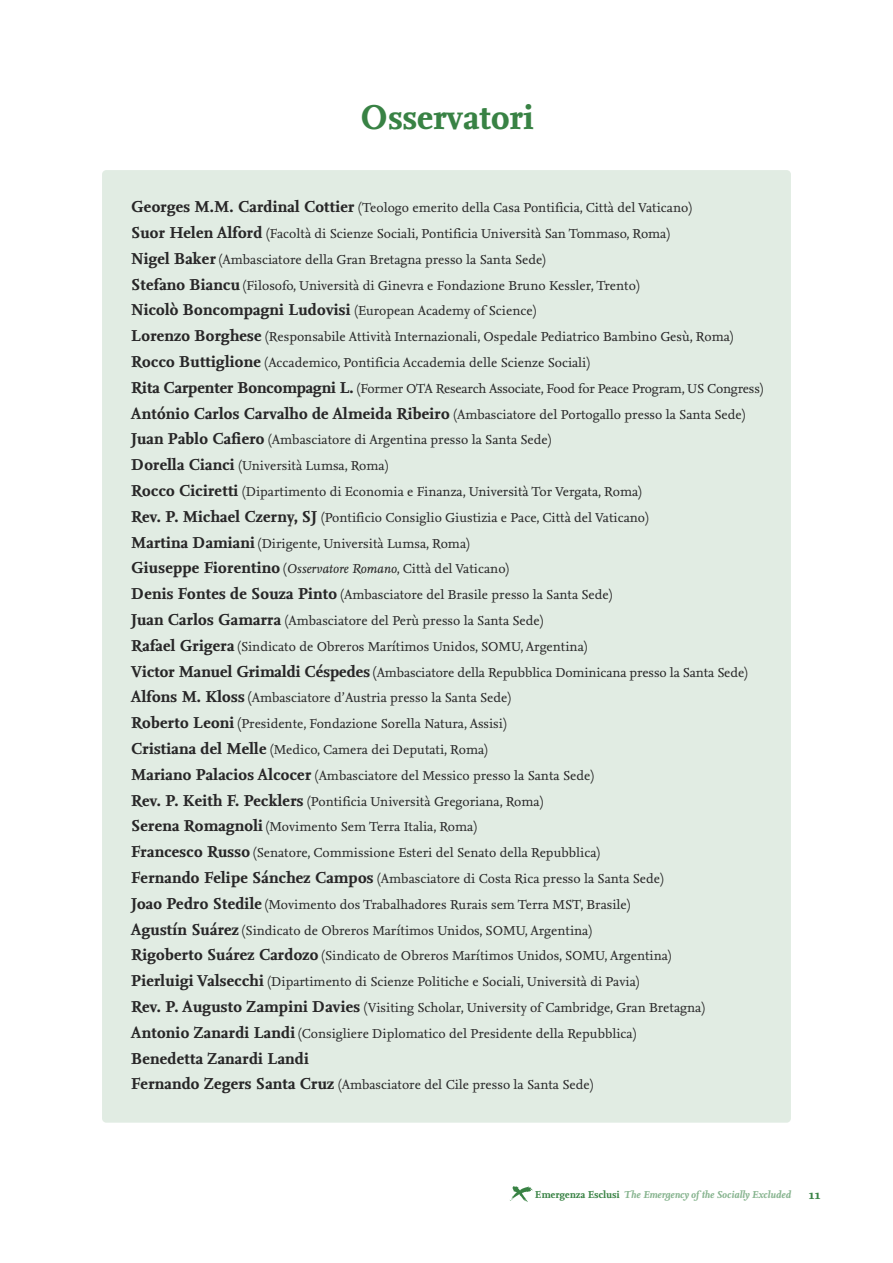
<style>
.page{position:relative;width:893px;height:1263px;background:#fff}
.page>*{position:absolute;margin:0;border:0;box-sizing:border-box;transform-origin:0 0}
.t1{font:700 36px "Nexus Serif";letter-spacing:-.01em;color:#388244}
.t2{font:700 16.5px "Nexus Serif";color:#272627}
.t3{font:13.5px/25.8px "Nexus Serif";color:#272627}
.t4{font:700 13.5px "Nexus Serif";color:#388244}
.t5{font:italic 700 10.5px "Nexus Serif";color:#87b48f}
.s1{font-weight:700;font-size:16.5px}
.s2{font-style:italic}
.s3{font-size:14.25px}
.s4{font-style:normal;color:#388244}
</style>
<div class="page">
<img style="left:510px;top:1186px;width:23px;height:16px">
<div style="left:102px;top:170px;width:689px;height:953px;background:#e1ece3;border-radius:4px"></div>
<h1 class="t1" style="left:359px;top:103px;width:175px">Osservatori</h1>
<p class="t3" style="left:131px;top:196px;width:634px"><span class="s1">Georges M.M. Cardinal Cottier</span> (Teologo emerito della Casa Pontificia, Città del Vaticano)<br><span class="s1">Suor Helen Alford</span> (Facoltà di Scienze Sociali, Pontificia Università San Tommaso, roma)<br><span class="s1">Nigel Baker</span> (Ambasciatore della Gran Bretagna presso la Santa Sede)<br><span class="s1">Stefano Biancu</span> (Filosofo, Università di Ginevra e Fondazione Bruno Kessler, Trento)<br><span class="s1">Nicolò Boncompagni Ludovisi</span> (European Academy of Science)<br><span class="s1">Lorenzo Borghese</span> (responsabile Attività Internazionali, Ospedale Pediatrico Bambino Gesù, roma)<br><span class="s1">Rocco Buttiglione</span> (Accademico, Pontificia Accademia delle Scienze Sociali)<br><span class="s1">Rita Carpenter Boncompagni L.</span> (Former OTA research Associate, Food for Peace Program, US Congress)<br><span class="s1">António Carlos Carvalho de Almeida Ribeiro</span> (Ambasciatore del Portogallo presso la Santa Sede)<br><span class="s1">Juan Pablo Cafiero</span> (Ambasciatore di Argentina presso la Santa Sede)<br><span class="s1">Dorella Cianci</span> (Università Lumsa, roma)<br><span class="s1">Rocco Ciciretti</span> (Dipartimento di Economia e Finanza, Università Tor Vergata, roma)<br><span class="s1">Rev. P. Michael Czerny, SJ</span> (Pontificio Consiglio Giustizia e Pace, Città del Vaticano)<br><span class="s1">Martina Damiani</span> (Dirigente, Università Lumsa, roma)<br><span class="s1">Giuseppe Fiorentino</span> (<span class="s2">Osservatore Romano</span>, Città del Vaticano)<br><span class="s1">Denis Fontes de Souza Pinto</span> (Ambasciatore del Brasile presso la Santa Sede)<br><span class="s1">Juan Carlos Gamarra</span> (Ambasciatore del Perù presso la Santa Sede)<br><span class="s1">Rafael Grigera</span> (Sindicato de Obreros Marítimos Unidos, SOMU, Argentina)<br><span class="s1">Victor Manuel Grimaldi Céspedes</span> <span class="s3">(</span>Ambasciatore della repubblica Dominicana presso la Santa Sede)<br><span class="s1">Alfons M. Kloss</span> <span class="s3">(</span>Ambasciatore d’Austria presso la Santa Sede)<br><span class="s1">Roberto Leoni</span> <span class="s3">(</span>Presidente, Fondazione Sorella Natura, Assisi)<br><span class="s1">Cristiana del Melle</span> (Medico, Camera dei Deputati, roma)<br><span class="s1">Mariano Palacios Alcocer</span> (Ambasciatore del Messico presso la Santa Sede)<br><span class="s1">Rev. P. Keith F. Pecklers</span> (Pontificia Università Gregoriana, roma)<br><span class="s1">Serena Romagnoli</span> (Movimento Sem Terra Italia, roma)<br><span class="s1">Francesco Russo</span> (Senatore, Commissione Esteri del Senato della repubblica)<br><span class="s1">Fernando Felipe Sánchez Campos</span> (Ambasciatore di Costa rica presso la Santa Sede)<br><span class="s1">Joao Pedro Stedile</span> (Movimento dos Trabalhadores rurais sem Terra MST, Brasile)<br><span class="s1">Agustín Suárez</span> (Sindicato de Obreros Marítimos Unidos, SOMU, Argentina)<br><span class="s1">Rigoberto Suárez Cardozo</span> (Sindicato de Obreros Marítimos Unidos, SOMU, Argentina)<br><span class="s1">Pierluigi Valsecchi</span> (Dipartimento di Scienze Politiche e Sociali, Università di Pavia)<br><span class="s1">Rev. P. Augusto Zampini Davies</span> (Visiting Scholar, University of Cambridge, Gran Bretagna)<br><span class="s1">Antonio Zanardi Landi</span> (Consigliere Diplomatico del Presidente della repubblica)</p>
<p class="t2" style="left:131px;top:1052px;width:179px">Benedetta Zanardi Landi</p>
<p class="t3" style="left:131px;top:1073px;width:464px"><span class="s1">Fernando Zegers Santa Cruz</span> (Ambasciatore del Cile presso la Santa Sede)</p>
<p class="t5" style="left:535px;top:1190px;width:257px"><span class="s4">Emergenza Esclusi</span> The Emergency of the Socially Excluded</p>
<p class="t4" style="left:809px;top:1189px;width:13px">11</p>
</div>
